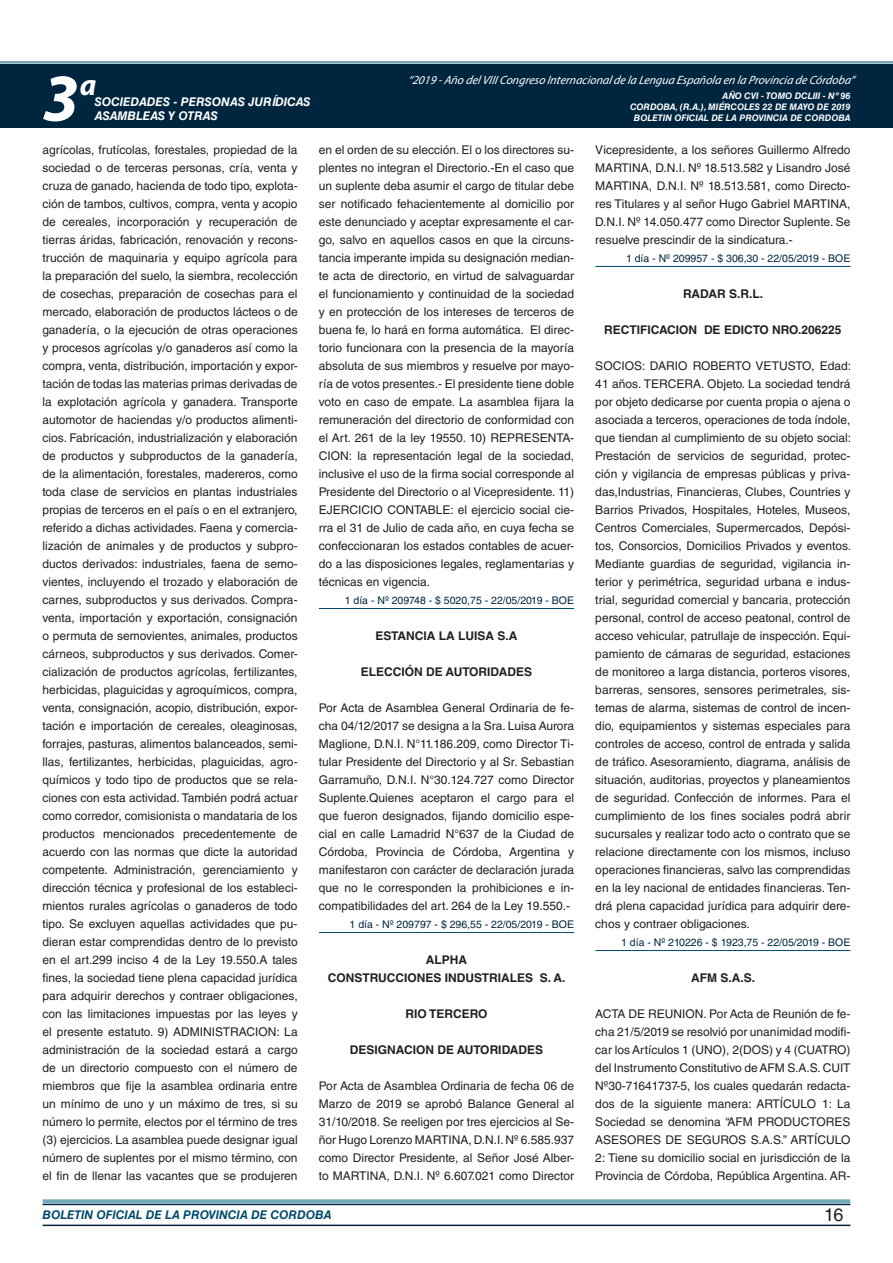
<style>
.page{position:relative;width:893px;height:1263px;background:#fff}
.page>*{position:absolute;margin:0;border:0;box-sizing:border-box;transform-origin:0 0}
.t1{font:italic 700 67.5px "Myriad Pro";color:#fff}
.t2{font:italic 700 30px "Myriad Pro";color:#fff}
.t3{font:18px "Helvetica LT Std";color:#231f20}
.t4{font:12px/18px "Helvetica LT Std";color:#231f20;text-align:justify}
.t5{font:700 12px/18px "Helvetica LT Std";color:#231f20;text-align:center}
.t6{font:italic 12px "Myriad Pro";color:#fff}
.t7{font:italic 700 12px "Helvetica LT Std";color:#fff}
.t8{font:italic 700 12px "Helvetica LT Std";color:#004b6c}
.t9{font:10.5px "Helvetica LT Std";color:#00263f}
.t10{font:italic 700 9px/10.8px "Helvetica LT Std";color:#fff;text-align:right}
</style>
<div class="page">
<div style="left:0;top:61px;width:893px;height:6px;background:#fff;opacity:.75"></div>
<div style="left:0;top:64px;width:893px;height:64px;background:#00263f"></div>
<hr style="left:43px;top:1224px;width:807px;height:2px;background:#00263f">
<div style="left:42px;top:1198px;width:809px;height:8px;background:#fff;opacity:.75"></div>
<hr style="left:319px;top:608px;width:255px;height:1px;background:#004b6c">
<hr style="left:319px;top:932px;width:255px;height:1px;background:#004b6c">
<hr style="left:595px;top:266px;width:255px;height:1px;background:#004b6c">
<hr style="left:595px;top:950px;width:255px;height:1px;background:#004b6c">
<h2 class="t2" style="left:80px;top:66px;width:18px">a</h2>
<p class="t6" style="left:408px;top:72px;width:448px">“2019 -Año delVIIICongreso Internacionalde la Lengua Esp añola en la Provincia de Córdoba”</p>
<h1 class="t1" style="left:43px;top:54px;width:38px">3</h1>
<p class="t10" style="left:630px;top:91px;width:222px">AÑO CVI - TOMO DCLIII - Nº 96<br>CORDOBA, (R.A.), MIÉRCOLES 22 DE MAYO DE 2019<br>BOLETIN OFICIAL DE LA PROVINCIA DE CORDOBA</p>
<p class="t7" style="left:95px;top:94px;width:217px">SOCIEDADES - PERSONAS JURÍDICAS</p>
<p class="t7" style="left:95px;top:109px;width:125px">ASAMBLEAS Y OTRAS</p>
<p class="t4" style="left:43px;top:141px;width:257px">agrícolas, frutícolas, forestales, propiedad de la sociedad o de terceras personas, cría, venta y cruza de ganado, hacienda de todo tipo, explota&shy;ción de tambos, cultivos, compra, venta y acopio de cereales, incorporación y recuperación de tierras áridas, fabricación, renovación y recons&shy;trucción de maquinaria y equipo agrícola para la preparación del suelo, la siembra, recolección de cosechas, preparación de cosechas para el mercado, elaboración de productos lácteos o de ganadería, o la ejecución de otras operaciones y procesos agrícolas y/o ganaderos así como la compra, venta, distribución, importación y expor&shy;tación de todas las materias primas derivadas de la explotación agrícola y ganadera. Transporte automotor de haciendas y/o productos alimenti&shy;cios. Fabricación, industrialización y elaboración de productos y subproductos de la ganadería, de la alimentación, forestales, madereros, como toda clase de servicios en plantas industriales propias de terceros en el país o en el extranjero, referido a dichas actividades. Faena y comercia&shy;lización de animales y de productos y subpro&shy;ductos derivados: industriales, faena de semo&shy;vientes, incluyendo el trozado y elaboración de carnes, subproductos y sus derivados. Compra&shy;venta, importación y exportación, consignación o permuta de semovientes, animales, productos cárneos, subproductos y sus derivados. Comer&shy;cialización de productos agrícolas, fertilizantes, herbicidas, plaguicidas y agroquímicos, compra, venta, consignación, acopio, distribución, expor&shy;tación e importación de cereales, oleaginosas, forrajes, pasturas, alimentos balanceados, semi&shy;llas, fertilizantes, herbicidas, plaguicidas, agro&shy;químicos y todo tipo de productos que se rela&shy;ciones con esta actividad. También podrá actuar como corredor, comisionista o mandataria de los productos mencionados precedentemente de acuerdo con las normas que dicte la autoridad competente. Administración, gerenciamiento y dirección técnica y profesional de los estableci&shy;mientos rurales agrícolas o ganaderos de todo tipo. Se excluyen aquellas actividades que pu&shy;dieran estar comprendidas dentro de lo previsto en el art.299 inciso 4 de la Ley 19.550.A tales fines, la sociedad tiene plena capacidad jurídica para adquirir derechos y contraer obligaciones, con las limitaciones impuestas por las leyes y el presente estatuto. 9) ADMINISTRACION: La administración de la sociedad estará a cargo de un directorio compuesto con el número de miembros que fije la asamblea ordinaria entre un mínimo de uno y un máximo de tres, si su número lo permite, electos por el término de tres (3) ejercicios. La asamblea puede designar igual número de suplentes por el mismo término, con el fin de llenar las vacantes que se produjeren</p>
<p class="t4" style="left:319px;top:141px;width:257px">en el orden de su elección. El o los directores su&shy;plentes no integran el Directorio.-En el caso que un suplente deba asumir el cargo de titular debe ser notificado fehacientemente al domicilio por este denunciado y aceptar expresamente el car&shy;go, salvo en aquellos casos en que la circuns&shy;tancia imperante impida su designación median&shy;te acta de directorio, en virtud de salvaguardar el funcionamiento y continuidad de la sociedad y en protección de los intereses de terceros de buena fe, lo hará en forma automática. El direc&shy;torio funcionara con la presencia de la mayoría absoluta de sus miembros y resuelve por mayo&shy;ría de votos presentes.- El presidente tiene doble voto en caso de empate. La asamblea fijara la remuneración del directorio de conformidad con el Art. 261 de la ley 19550. 10) REPRESENTA-CION: la representación legal de la sociedad, inclusive el uso de la firma social corresponde al Presidente del Directorio o al Vicepresidente. 11)<br>EJERCICIO CONTABLE: el ejercicio social cie&shy;rra el 31 de Julio de cada año, en cuya fecha se confeccionaran los estados contables de acuer&shy;do a las disposiciones legales, reglamentarias y técnicas en vigencia.</p>
<p class="t9" style="left:345px;top:594px;width:231px">1 día - Nº 209748 - $ 5020,75 - 22/05/2019 - BOE</p>
<p class="t5" style="left:376px;top:626px;width:143px">ESTANCIA LA LUISA S.A</p>
<p class="t5" style="left:361px;top:662px;width:173px">ELECCIÓN DE AUTORIDADES</p>
<p class="t4" style="left:319px;top:699px;width:257px">Por Acta de Asamblea General Ordinaria de fe&shy;cha 04/12/2017 se designa a la Sra. Luisa Aurora Maglione, D.N.I. N°11.186.209, como Director Ti&shy;tular Presidente del Directorio y al Sr. Sebastian Garramuño, D.N.I. N°30.124.727 como Director Suplente.Quienes aceptaron el cargo para el que fueron designados, fijando domicilio espe&shy;cial en calle Lamadrid N°637 de la Ciudad de Córdoba, Provincia de Córdoba, Argentina y manifestaron con carácter de declaración jurada que no le corresponden la prohibiciones e in&shy;compatibilidades del art. 264 de la Ley 19.550.-</p>
<p class="t9" style="left:350px;top:918px;width:226px">1 día - Nº 209797 - $ 296,55 - 22/05/2019 - BOE</p>
<p class="t5" style="left:328px;top:950px;width:239px">ALPHA<br>CONSTRUCCIONES INDUSTRIALES S. A.</p>
<p class="t5" style="left:406px;top:1004px;width:83px">RIO TERCERO</p>
<p class="t5" style="left:350px;top:1040px;width:195px">DESIGNACION DE AUTORIDADES</p>
<p class="t4" style="left:319px;top:1077px;width:257px">Por Acta de Asamblea Ordinaria de fecha 06 de Marzo de 2019 se aprobó Balance General al 31/10/2018. Se reeligen por tres ejercicios al Se&shy;ñor Hugo Lorenzo MARTINA, D.N.I. Nº 6.585.937 como Director Presidente, al Señor José Alber&shy;to MARTINA, D.N.I. Nº 6.607.021 como Director</p>
<p class="t4" style="left:595px;top:141px;width:257px">Vicepresidente, a los señores Guillermo Alfredo MARTINA, D.N.I. Nº 18.513.582 y Lisandro José MARTINA, D.N.I. Nº 18.513.581, como Directo&shy;res Titulares y al señor Hugo Gabriel MARTINA, D.N.I. Nº 14.050.477 como Director Suplente. Se resuelve prescindir de la sindicatura.-</p>
<p class="t9" style="left:626px;top:252px;width:226px">1 día - Nº 209957 - $ 306,30 - 22/05/2019 - BOE</p>
<p class="t5" style="left:683px;top:284px;width:81px">RADAR S.R.L.</p>
<p class="t5" style="left:604px;top:320px;width:239px">RECTIFICACION DE EDICTO NRO.206225</p>
<p class="t4" style="left:595px;top:357px;width:257px">SOCIOS: DARIO ROBERTO VETUSTO, Edad:<br>41 años. TERCERA. Objeto. La sociedad tendrá por objeto dedicarse por cuenta propia o ajena o asociada a terceros, operaciones de toda índole, que tiendan al cumplimiento de su objeto social:<br>Prestación de servicios de seguridad, protec&shy;ción y vigilancia de empresas públicas y priva&shy;das,Industrias, Financieras, Clubes, Countries y Barrios Privados, Hospitales, Hoteles, Museos, Centros Comerciales, Supermercados, Depósi&shy;tos, Consorcios, Domicilios Privados y eventos.<br>Mediante guardias de seguridad, vigilancia in&shy;terior y perimétrica, seguridad urbana e indus&shy;trial, seguridad comercial y bancaria, protección personal, control de acceso peatonal, control de acceso vehicular, patrullaje de inspección. Equi&shy;pamiento de cámaras de seguridad, estaciones de monitoreo a larga distancia, porteros visores, barreras, sensores, sensores perimetrales, sis&shy;temas de alarma, sistemas de control de incen&shy;dio, equipamientos y sistemas especiales para controles de acceso, control de entrada y salida de tráfico. Asesoramiento, diagrama, análisis de situación, auditorias, proyectos y planeamientos de seguridad. Confección de informes. Para el cumplimiento de los fines sociales podrá abrir sucursales y realizar todo acto o contrato que se relacione directamente con los mismos, incluso operaciones financieras, salvo las comprendidas en la ley nacional de entidades financieras. Ten&shy;drá plena capacidad jurídica para adquirir dere&shy;chos y contraer obligaciones.</p>
<p class="t9" style="left:621px;top:936px;width:231px">1 día - Nº 210226 - $ 1923,75 - 22/05/2019 - BOE</p>
<p class="t5" style="left:691px;top:968px;width:66px">AFM S.A.S.</p>
<p class="t4" style="left:595px;top:1005px;width:257px">ACTA DE REUNION. Por Acta de Reunión de fe&shy;cha 21/5/2019 se resolvió por unanimidad modifi&shy;car los Artículos 1 (UNO), 2(DOS) y 4 (CUATRO) del Instrumento Constitutivo de AFM S.A.S. CUIT Nº30-71641737-5, los cuales quedarán redacta&shy;dos de la siguiente manera: ARTÍCULO 1: La Sociedad se denomina “AFM PRODUCTORES ASESORES DE SEGUROS S.A.S.” ARTÍCULO 2: Tiene su domicilio social en jurisdicción de la Provincia de Córdoba, República Argentina. AR-</p>
<p class="t8" style="left:43px;top:1208px;width:290px">BOLETIN OFICIAL DE LA PROVINCIA DE CORDOBA</p>
<h3 class="t3" style="left:824px;top:1204px;width:21px">16</h3>
</div>
